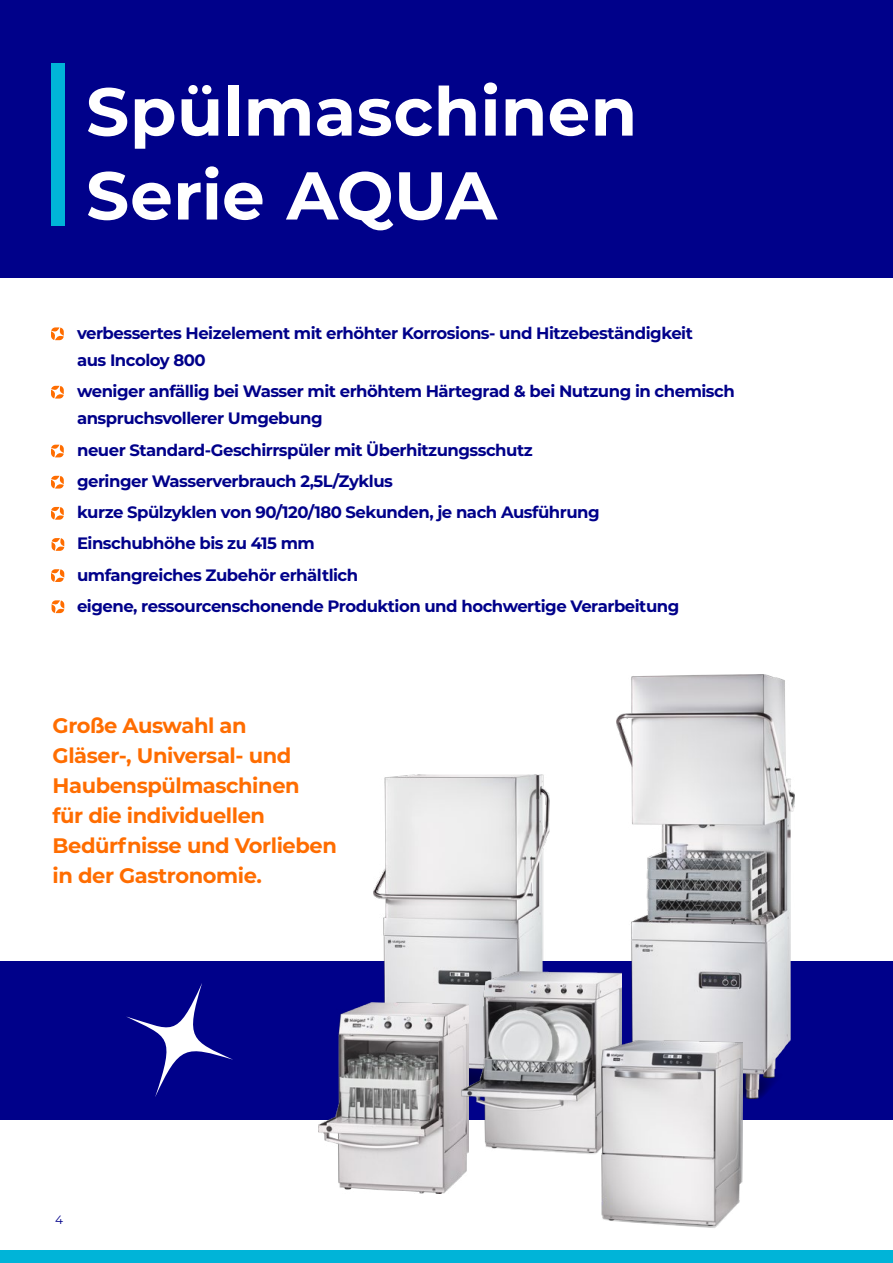
<style>
.page{position:relative;width:893px;height:1263px;background:#fff}
.page>*{position:absolute;margin:0;border:0;box-sizing:border-box;transform-origin:0 0}
.t1{font:700 67.5px/83.8px "Montserrat";letter-spacing:.005em;color:#fff}
.t2{font:700 21px/30px "Montserrat";letter-spacing:-.02em;color:#ff6d00}
.t3{font:700 16.5px/31.2px "Montserrat";letter-spacing:-.03em;color:#00018a}
.t4{font:12px "Montserrat";color:#00018a}
</style>
<div class="page">
<div style="left:0;top:961px;width:893px;height:158px;background:#00018a"></div>
<div style="left:0;top:0;width:893px;height:277px;background:#00018a"></div>
<svg style="left:126px;top:983px;width:107px;height:114px"></svg>
<svg style="left:671px;top:1225px;width:47px;height:3px"></svg>
<svg style="left:576px;top:1153px;width:21px;height:1px"></svg>
<img style="left:616px;top:674px;width:179px;height:424px">
<img style="left:373px;top:775px;width:176px;height:228px">
<img style="left:318px;top:1003px;width:150px;height:191px">
<img style="left:461px;top:971px;width:161px;height:182px">
<img style="left:601px;top:1040px;width:142px;height:185px">
<div style="left:0;top:1250px;width:893px;height:13px;background:#00b4d8"></div>
<div style="left:51px;top:64px;width:13px;height:162px;background:#00b4d8"></div>
<svg style="left:51px;top:327px;width:13px;height:13px"></svg>
<svg style="left:51px;top:386px;width:13px;height:13px"></svg>
<svg style="left:51px;top:445px;width:13px;height:12px"></svg>
<svg style="left:51px;top:476px;width:13px;height:13px"></svg>
<svg style="left:51px;top:507px;width:13px;height:13px"></svg>
<svg style="left:52px;top:538px;width:12px;height:13px"></svg>
<svg style="left:52px;top:600px;width:12px;height:13px"></svg>
<svg style="left:51px;top:569px;width:13px;height:13px"></svg>
<h1 class="t1" style="left:86px;top:66px;width:553px">Spülmaschinen<br>Serie AQUA</h1>
<p class="t3" style="left:77px;top:319px;width:617px;line-height:27px">verbessertes Heizelement mit erhöhter Korrosions- und Hitzebeständigkeit aus Incoloy 800</p>
<p class="t3" style="left:77px;top:377px;width:659px;line-height:27px">weniger anfällig bei Wasser mit erhöhtem Härtegrad &amp; bei Nutzung in chemisch anspruchsvollerer Umgebung</p>
<p class="t3" style="left:77px;top:433px;width:604px">neuer Standard-Geschirrspüler mit Überhitzungsschutz<br>geringer Wasserverbrauch 2,5L/Zyklus<br>kurze Spülzyklen von 90/120/180 Sekunden, je nach Ausführung Einschubhöhe bis zu 415 mm<br>umfangreiches Zubehör erhältlich<br>eigene, ressourcenschonende Produktion und hochwertige Verarbeitung</p>
<p class="t2" style="left:53px;top:709px;width:286px">Große Auswahl an<br>Gläser-, Universal- und<br>Haubenspülmaschinen<br>für die individuellen<br>Bedürfnisse und Vorlieben in der Gastronomie.</p>
<p class="t4" style="left:55px;top:1211px;width:9px">4</p>
</div>
